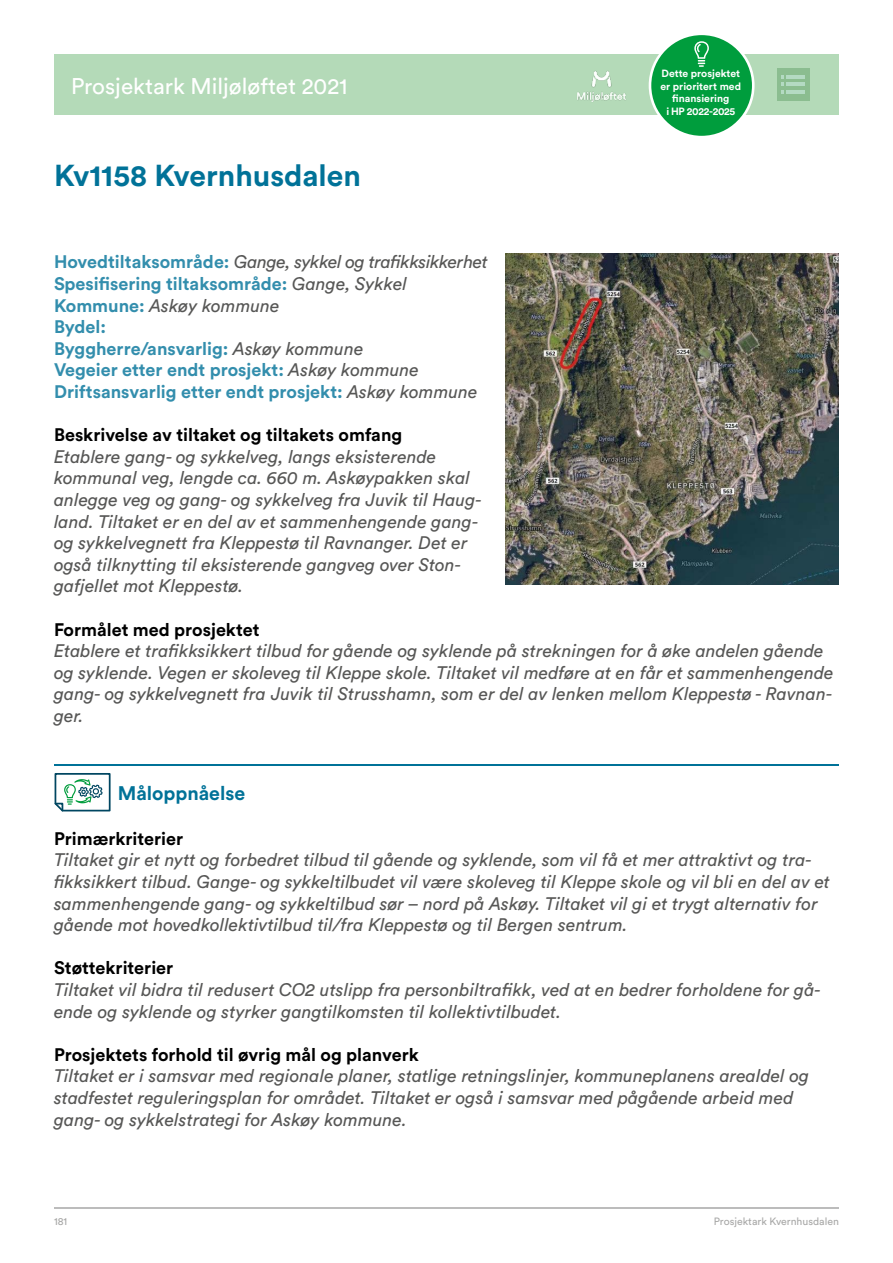
<style>
.page{position:relative;width:893px;height:1263px;background:#fff}
.page>*{position:absolute;margin:0;border:0;box-sizing:border-box;transform-origin:0 0}
.ML_-_Tittel_H1{font:700 30px "Circular Std";color:#007298}
.t1{font:22.5px "Circular Std";color:#fff}
.ML_-_Overskrift_H2{font:700 19.5px "Circular Std";color:#007298}
.ML_-_Brød_1{font:italic 18px/21.6px "Circular Std";color:#575756}
.ML_-_Brød_1-2{font:700 18px "Circular Std";color:#338ead}
.ML_-_Overskrift_H3{font:700 18px "Circular Std";color:#000}
.ML_-_Brød_1-3{font:italic 18px "Circular Std";letter-spacing:-.025em;color:#575756}
.ML_-_Brød_1-4{font:10.5px "Circular Std";color:#a8a8a7}
.t2{font:700 10.35px/12.5px "Circular Std";color:#fff;text-align:center}
.s1{font-weight:700;font-style:normal;color:#338ead}
.s2{font-weight:400;font-style:italic;color:#575756}
</style>
<div class="page">
<hr style="left:54px;top:1208px;width:785px;height:1px;background:#bcbcbc">
<div style="left:54px;top:54px;width:785px;height:61px;background:#b4dab8"></div>
<img style="left:577px;top:71px;width:49px;height:31px">
<div style="left:650px;top:34px;width:103px;height:103px;background:#009d3d;border-radius:50%"></div>
<div style="left:649px;top:33px;width:106px;height:105px;border:3px solid #fff;border-radius:50%"></div>
<svg style="left:694px;top:41px;width:15px;height:26px"></svg>
<div style="left:777px;top:68px;width:32px;height:33px;background:#8bbd90"></div>
<hr style="left:786px;top:76px;width:19px;height:3px;background:#b4dac3">
<hr style="left:786px;top:83px;width:19px;height:3px;background:#b4dac3">
<hr style="left:786px;top:90px;width:19px;height:3px;background:#b4dac3">
<svg style="left:781px;top:76px;width:3px;height:17px"></svg>
<img style="left:506px;top:254px;width:333px;height:331px">
<hr style="left:54px;top:764px;width:785px;height:1px;background:#007298">
<svg style="left:54px;top:773px;width:57px;height:39px"></svg>
<p class="t1" style="left:71px;top:72px;width:278px">Prosjektark Miljøløftet 2021</p>
<p class="t2" style="left:660px;top:67px;width:82px">Dette prosjektet er prioritert med finansiering<br>i HP 2022-2025</p>
<h1 class="ML_-_Tittel_H1" style="left:54px;top:156px;width:308px">Kv1158 Kvernhusdalen</h1>
<p class="ML_-_Brød_1-3" style="left:54px;top:251px;width:435px"><span class="s1">Hovedtiltaksområde:</span> Gange, sykkel og trafikksikkerhet</p>
<p class="ML_-_Brød_1-2" style="left:54px;top:272px;width:355px">Spesifisering tiltaksområde: <span class="s2">Gange, Sykkel</span></p>
<p class="ML_-_Brød_1" style="left:54px;top:294px;width:227px"><span class="s1">Kommune:</span> Askøy kommune</p>
<p class="ML_-_Brød_1-2" style="left:54px;top:315px;width:54px">Bydel:</p>
<p class="ML_-_Brød_1-2" style="left:54px;top:337px;width:311px">Byggherre/ansvarlig: <span class="s2">Askøy kommune</span></p>
<p class="ML_-_Brød_1-2" style="left:54px;top:358px;width:366px">Vegeier etter endt prosjekt: <span class="s2">Askøy kommune</span></p>
<p class="ML_-_Brød_1-2" style="left:54px;top:380px;width:425px">Driftsansvarlig etter endt prosjekt: <span class="s2">Askøy kommune</span></p>
<h3 class="ML_-_Overskrift_H3" style="left:54px;top:423px;width:350px">Beskrivelse av tiltaket og tiltakets omfang</h3>
<p class="ML_-_Brød_1" style="left:54px;top:445px;width:429px">Etablere gang- og sykkelveg, langs eksisterende kommunal veg, lengde ca. 660 m. Askøypakken skal anlegge veg og gang- og sykkelveg fra Juvik til Haug&shy;land. Tiltaket er en del av et sammenhengende gang&shy;og sykkelvegnett fra Kleppestø til Ravnanger. Det er også tilknytting til eksisterende gangveg over Ston&shy;gafjellet mot Kleppestø.</p>
<h3 class="ML_-_Overskrift_H3" style="left:54px;top:618px;width:207px">Formålet med prosjektet</h3>
<p class="ML_-_Brød_1" style="left:54px;top:640px;width:781px">Etablere et trafikksikkert tilbud for gående og syklende på strekningen for å øke andelen gående og syklende. Vegen er skoleveg til Kleppe skole. Tiltaket vil medføre at en får et sammenhengende gang- og sykkelvegnett fra Juvik til Strusshamn, som er del av lenken mellom Kleppestø - Ravnan&shy;ger.</p>
<h2 class="ML_-_Overskrift_H2" style="left:118px;top:780px;width:129px">Måloppnåelse</h2>
<h3 class="ML_-_Overskrift_H3" style="left:54px;top:827px;width:131px">Primærkriterier</h3>
<p class="ML_-_Brød_1" style="left:54px;top:849px;width:777px">Tiltaket gir et nytt og forbedret tilbud til gående og syklende, som vil få et mer attraktivt og tra&shy;fikksikkert tilbud. Gange- og sykkeltilbudet vil være skoleveg til Kleppe skole og vil bli en del av et sammenhengende gang- og sykkeltilbud sør – nord på Askøy. Tiltaket vil gi et trygt alternativ for gående mot hovedkollektivtilbud til/fra Kleppestø og til Bergen sentrum.</p>
<h3 class="ML_-_Overskrift_H3" style="left:54px;top:956px;width:121px">Støttekriterier</h3>
<p class="ML_-_Brød_1" style="left:54px;top:979px;width:768px">Tiltaket vil bidra til redusert CO2 utslipp fra personbiltrafikk, ved at en bedrer forholdene for gå&shy;ende og syklende og styrker gangtilkomsten til kollektivtilbudet.</p>
<h3 class="ML_-_Overskrift_H3" style="left:54px;top:1043px;width:366px">Prosjektets forhold til øvrig mål og planverk</h3>
<p class="ML_-_Brød_1" style="left:54px;top:1065px;width:757px">Tiltaket er i samsvar med regionale planer, statlige retningslinjer, kommuneplanens arealdel og stadfestet reguleringsplan for området. Tiltaket er også i samsvar med pågående arbeid med gang- og sykkelstrategi for Askøy kommune.</p>
<p class="ML_-_Brød_1-4" style="left:54px;top:1215px;width:15px">181</p>
<p class="ML_-_Brød_1-4" style="left:714px;top:1215px;width:127px">Prosjektark Kvernhusdalen</p>
</div>
